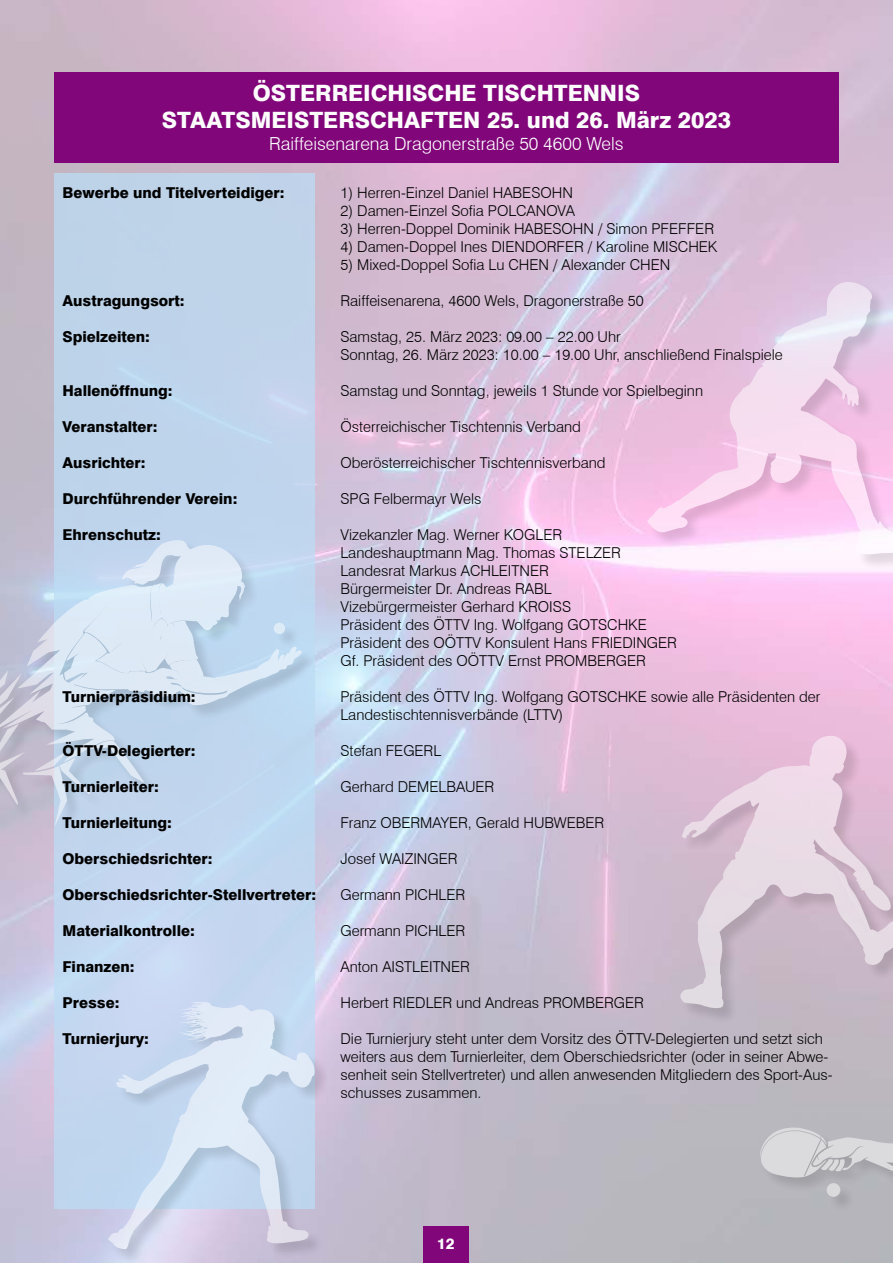
<style>
.page{position:relative;width:893px;height:1263px;background:#fff}
.page>*{position:absolute;margin:0;border:0;box-sizing:border-box;transform-origin:0 0}
.t1{font:800 22.5px/27px "Swiss 721 BT";color:#fff;text-align:center}
.t2{font:300 18px "Swiss 721 BT";color:#fff}
.t3{font:300 15px/18px "Swiss 721 BT";color:#000}
.t4{font:800 15px "Swiss 721 BT";color:#000}
.t5{font:800 15px "Swiss 721 BT";color:#fff}
</style>
<div class="page">
<img style="left:0;top:0;width:893px;height:1263px">
<div style="left:54px;top:72px;width:785px;height:90px;background:#81067a"></div>
<div style="left:54px;top:173px;width:261px;height:1036px;background:#bfd4ec"></div>
<div style="left:424px;top:1226px;width:45px;height:37px;background:#81067a"></div>
<div style="left:0;top:541px;width:318px;height:299px;background:#000;opacity:.25"></div>
<svg style="left:0;top:538px;width:303px;height:295px"></svg>
<div style="left:761px;top:991px;width:132px;height:272px;background:#b9b7be"></div>
<svg style="left:759px;top:1127px;width:134px;height:53px"></svg>
<div style="left:827px;top:1183px;width:13px;height:14px;background:#dad9dc;border-radius:50%"></div>
<div style="left:649px;top:283px;width:244px;height:288px;background:#000;opacity:.25"></div>
<svg style="left:647px;top:280px;width:246px;height:276px;background:#eecbe7"></svg>
<div style="left:681px;top:736px;width:212px;height:288px;background:#000;opacity:.25"></div>
<svg style="left:678px;top:733px;width:215px;height:276px;background:#d8c2d3"></svg>
<div style="left:109px;top:1002px;width:222px;height:261px;background:#000;opacity:.25"></div>
<svg style="left:107px;top:1002px;width:209px;height:247px"></svg>
<h1 class="t1" style="left:162px;top:80px;width:571px">ÖSTERREICHISCHE TISCHTENNIS<br>STAATSMEISTERSCHAFTEN 25. und 26. März 2023</h1>
<p class="t2" style="left:269px;top:133px;width:356px">Raiffeisenarena Dragonerstraße 50 4600 Wels</p>
<p class="t4" style="left:63px;top:184px;width:224px">Bewerbe und Titelverteidiger:</p>
<p class="t3" style="left:340px;top:184px;width:234px">1) Herren-Einzel Daniel HABESOHN</p>
<p class="t3" style="left:340px;top:202px;width:236px">2) Damen-Einzel Sofia POLCANOVA</p>
<p class="t3" style="left:340px;top:220px;width:375px">3) Herren-Doppel Dominik HABESOHN / Simon PFEFFER</p>
<p class="t3" style="left:340px;top:238px;width:379px">4) Damen-Doppel Ines DIENDORFER / Karoline MISCHEK</p>
<p class="t3" style="left:340px;top:256px;width:331px">5) Mixed-Doppel Sofia Lu CHEN / Alexander CHEN</p>
<p class="t4" style="left:63px;top:292px;width:124px">Austragungsort:</p>
<p class="t3" style="left:340px;top:292px;width:305px">Raiffeisenarena, 4600 Wels, Dragonerstraße 50</p>
<p class="t4" style="left:63px;top:328px;width:89px">Spielzeiten:</p>
<p class="t3" style="left:340px;top:328px;width:444px">Samstag, 25. März 2023: 09.00 – 22.00 Uhr<br>Sonntag, 26. März 2023: 10.00 – 19.00 Uhr, anschließend Finalspiele</p>
<p class="t4" style="left:63px;top:382px;width:112px">Hallenöffnung:</p>
<p class="t3" style="left:340px;top:382px;width:364px">Samstag und Sonntag, jeweils 1 Stunde vor Spielbeginn</p>
<p class="t4" style="left:63px;top:418px;width:97px">Veranstalter:</p>
<p class="t3" style="left:340px;top:418px;width:242px">Österreichischer Tischtennis Verband</p>
<p class="t4" style="left:63px;top:454px;width:85px">Ausrichter:</p>
<p class="t3" style="left:340px;top:454px;width:267px">Oberösterreichischer Tischtennisverband</p>
<p class="t4" style="left:63px;top:490px;width:176px">Durchführender Verein:</p>
<p class="t3" style="left:340px;top:490px;width:142px">SPG Felbermayr Wels</p>
<p class="t4" style="left:63px;top:526px;width:100px">Ehrenschutz:</p>
<p class="t3" style="left:340px;top:526px;width:338px">Vizekanzler Mag. Werner KOGLER Landeshauptmann Mag. Thomas STELZER Landesrat Markus ACHLEITNER<br>Bürgermeister Dr. Andreas RABL<br>Vizebürgermeister Gerhard KROISS<br>Präsident des ÖTTV Ing. Wolfgang GOTSCHKE Präsident des OÖTTV Konsulent Hans FRIEDINGER Gf. Präsident des OÖTTV Ernst PROMBERGER</p>
<p class="t4" style="left:63px;top:688px;width:135px">Turnierpräsidium:</p>
<p class="t3" style="left:340px;top:688px;width:481px">Präsident des ÖTTV Ing. Wolfgang GOTSCHKE sowie alle Präsidenten der<br>Landestischtennisverbände (LTTV)</p>
<p class="t4" style="left:63px;top:742px;width:135px">ÖTTV-Delegierter:</p>
<p class="t3" style="left:340px;top:742px;width:102px">Stefan FEGERL</p>
<p class="t4" style="left:63px;top:778px;width:98px">Turnierleiter:</p>
<p class="t3" style="left:340px;top:778px;width:155px">Gerhard DEMELBAUER</p>
<p class="t4" style="left:63px;top:814px;width:111px">Turnierleitung:</p>
<p class="t3" style="left:340px;top:814px;width:265px">Franz OBERMAYER, Gerald HUBWEBER</p>
<p class="t4" style="left:63px;top:850px;width:152px">Oberschiedsrichter:</p>
<p class="t3" style="left:340px;top:850px;width:118px">Josef WAIZINGER</p>
<p class="t4" style="left:63px;top:886px;width:255px">Oberschiedsrichter-Stellvertreter:</p>
<p class="t3" style="left:340px;top:886px;width:126px">Germann PICHLER</p>
<p class="t4" style="left:63px;top:922px;width:134px">Materialkontrolle:</p>
<p class="t3" style="left:340px;top:922px;width:126px">Germann PICHLER</p>
<p class="t4" style="left:63px;top:958px;width:74px">Finanzen:</p>
<p class="t3" style="left:340px;top:958px;width:131px">Anton AISTLEITNER</p>
<p class="t4" style="left:63px;top:994px;width:58px">Presse:</p>
<p class="t3" style="left:340px;top:994px;width:305px">Herbert RIEDLER und Andreas PROMBERGER</p>
<p class="t4" style="left:63px;top:1030px;width:88px">Turnierjury:</p>
<p class="t3" style="left:340px;top:1030px;width:494px">Die Turnierjury steht unter dem Vorsitz des ÖTTV-Delegierten und setzt sich weiters aus dem Turnierleiter, dem Oberschiedsrichter (oder in seiner Abwe&shy;senheit sein Stellvertreter) und allen anwesenden Mitgliedern des Sport-Aus&shy;schusses zusammen.</p>
<p class="t5" style="left:437px;top:1235px;width:19px">12</p>
</div>
